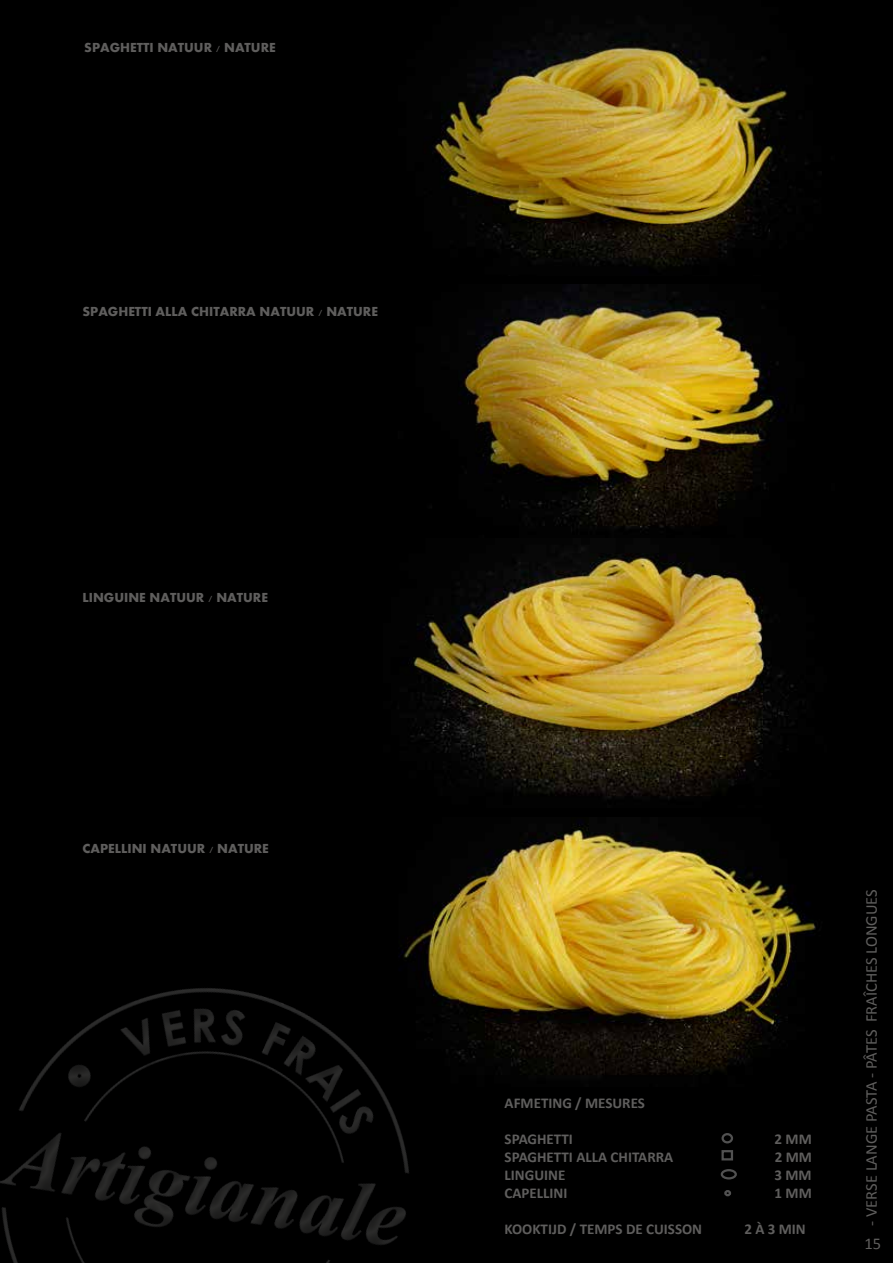
<style>
.page{position:relative;width:893px;height:1263px;background:#000}
.page>*{position:absolute;margin:0;border:0;box-sizing:border-box;transform-origin:0 0}
.t1{font:16.5px "Calibri";color:#5f5e5d}
.t2{font:700 15px "Calibri";color:#5f5e5d}
.t3{font:700 13.5px "Aharoni";color:#5f5e5d}
</style>
<div class="page">
<img style="left:432px;top:22px;width:375px;height:246px">
<img style="left:459px;top:285px;width:325px;height:246px">
<img style="left:411px;top:546px;width:383px;height:253px">
<img style="left:433px;top:820px;width:383px;height:257px">
<svg style="left:0;top:914px;width:490px;height:349px"></svg>
<div style="left:721px;top:1133px;width:12px;height:10px;border:2px solid #515151;border-radius:50%"></div>
<div style="left:721px;top:1150px;width:12px;height:10px;border:2px solid #515151"></div>
<div style="left:721px;top:1169px;width:16px;height:10px;border:2px solid #515151;border-radius:50%"></div>
<div style="left:724px;top:1190px;width:7px;height:6px;border:2px solid #515151;border-radius:50%"></div>
<p class="t3" style="left:84px;top:42px;width:193px">SPAGHETTI NATUUR / NATURE</p>
<p class="t3" style="left:83px;top:306px;width:297px">SPAGHETTI ALLA CHITARRA NATUUR / NATURE</p>
<p class="t3" style="left:83px;top:592px;width:187px">LINGUINE NATUUR / NATURE</p>
<p class="t3" style="left:83px;top:843px;width:188px">CAPELLINI NATUUR / NATURE</p>
<p class="t2" style="left:505px;top:1093px;width:142px">AFMETING / MESURES</p>
<p class="t2" style="left:505px;top:1129px;width:70px">SPAGHETTI</p>
<p class="t2" style="left:775px;top:1129px;width:39px">2 MM</p>
<p class="t2" style="left:505px;top:1147px;width:170px">SPAGHETTI ALLA CHITARRA</p>
<p class="t2" style="left:775px;top:1147px;width:39px">2 MM</p>
<p class="t2" style="left:505px;top:1165px;width:62px">LINGUINE</p>
<p class="t2" style="left:774px;top:1165px;width:39px">3 MM</p>
<p class="t2" style="left:505px;top:1183px;width:64px">CAPELLINI</p>
<p class="t2" style="left:775px;top:1183px;width:39px">1 MM</p>
<p class="t2" style="left:505px;top:1219px;width:199px">KOOKTIJD / TEMPS DE CUISSON</p>
<p class="t2" style="left:744px;top:1219px;width:63px">2 À 3 MIN</p>
<p class="t1" style="left:861px;top:1226px;width:338px;rotate:-90deg">- VERSE LANGE PASTA - PÂTES FRAÎCHES LONGUES</p>
<p class="t1" style="left:864px;top:1233px;width:18px">15</p>
</div>
